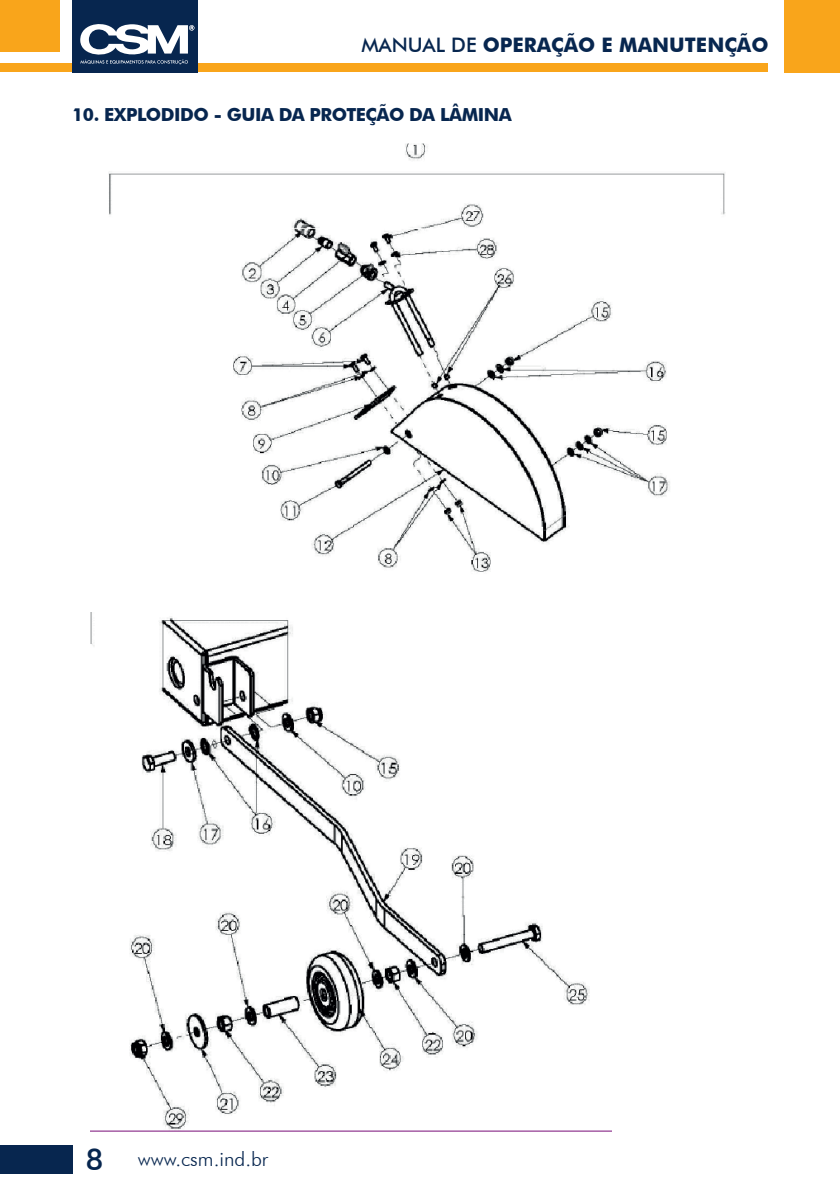
<style>
.page{position:relative;width:840px;height:1191px;background:#fff}
.page>*{position:absolute;margin:0;border:0;box-sizing:border-box;transform-origin:0 0}
.t1{font:700 20px "Futura BT";color:#07264f}
.t2{font:300 20px "Futura BT";color:#07264f}
.t3{font:700 18px "Futura BT";letter-spacing:-.025em;color:#07264f}
.s1{font-weight:500}
.s2{font-weight:500;font-size:30px}
</style>
<div class="page">
<div style="left:0;top:64px;width:767px;height:8px;background:#f9a51b"></div>
<div style="left:72px;top:0;width:125px;height:72px;background:#07264f"></div>
<svg style="left:80px;top:24px;width:114px;height:40px"></svg>
<div style="left:784px;top:0;width:55px;height:72px;background:#f9a51b"></div>
<div style="left:0;top:0;width:60px;height:52px;background:#f9a51b"></div>
<div style="left:0;top:1145px;width:73px;height:29px;background:#07264f"></div>
<img style="left:90px;top:612px;width:520px;height:519px">
<img style="left:108px;top:143px;width:618px;height:429px">
<p class="t1" style="left:361px;top:32px;width:408px"><span class="s1">MANUAL DE</span> OPERAÇÃO E MANUTENÇÃO</p>
<p class="t3" style="left:72px;top:104px;width:441px">10. EXPLODIDO - GUIA DA PROTEÇÃO DA LÂMINA</p>
<p class="t2" style="left:85px;top:1146px;width:184px"><span class="s2">8</span> www.csm.ind.br</p>
</div>
